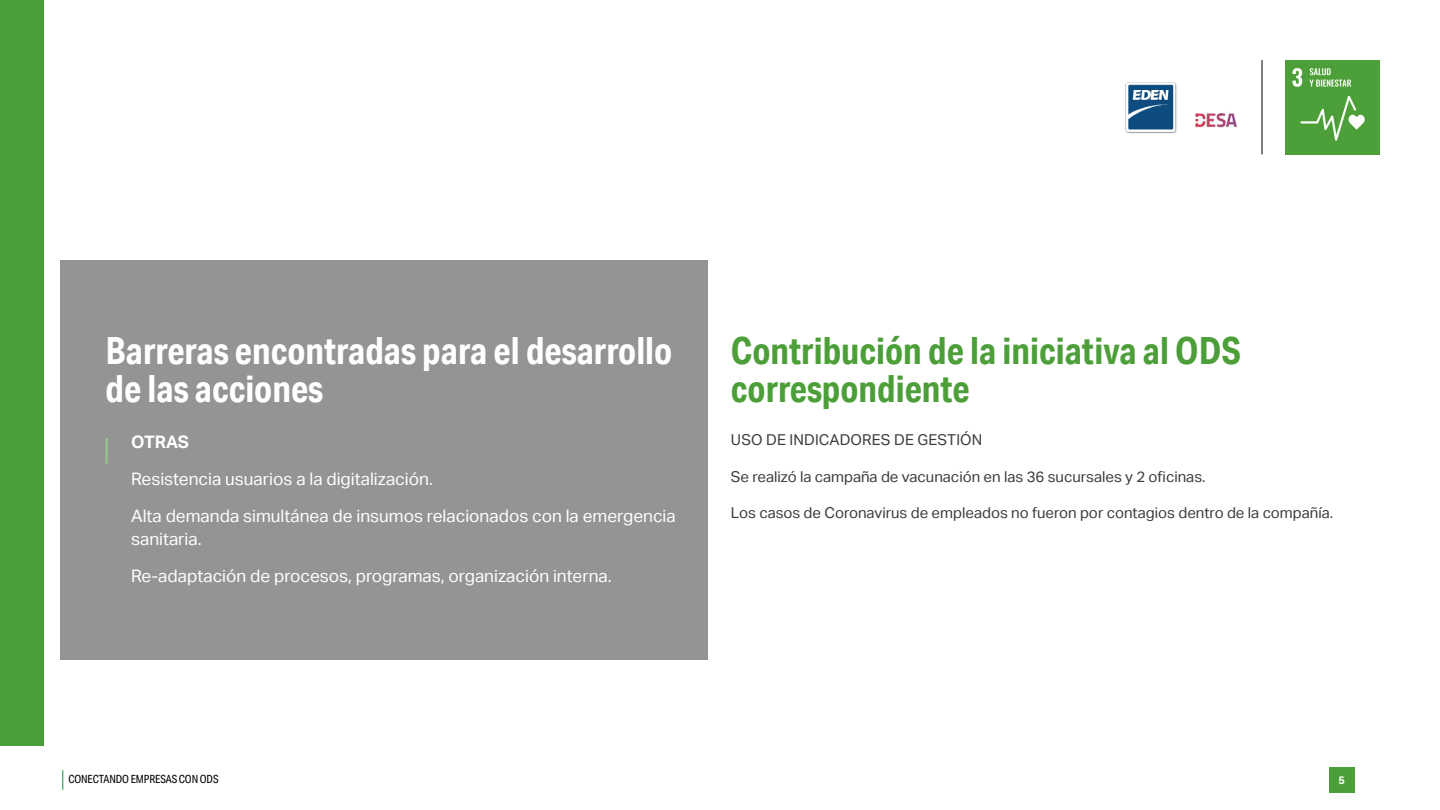
<style>
.page{position:relative;width:1440px;height:810px;background:#fff}
.page>*{position:absolute;margin:0;border:0;box-sizing:border-box;transform-origin:0 0}
.t1{font:700 37.5px/38.2px "Aktiv Grotesk Cd";color:#fff}
.t2{font:700 37.5px/38.2px "Aktiv Grotesk Cd";color:#4c9f38}
.t3{font:17.25px/36.8px "Aktiv Grotesk";color:#fff}
.t4{font:700 17.25px "Aktiv Grotesk";letter-spacing:-.01em;color:#fff}
.t5{font:15px "Aktiv Grotesk";color:#3c3c3b}
.t6{font:11.25px "Aktiv Grotesk Cd";letter-spacing:-.01em;color:#000}
.t7{font:700 10.88px "Aktiv Grotesk";color:#fff}
</style>
<div class="page">
<svg style="left:62px;top:770px;width:1px;height:20px"></svg>
<div style="left:1329px;top:767px;width:25px;height:26px;background:#4c9f38"></div>
<img style="left:1285px;top:60px;width:95px;height:95px">
<hr style="left:1262px;top:60px;width:1px;height:94px;background:#000">
<img style="left:1125px;top:82px;width:52px;height:52px">
<img style="left:1195px;top:113px;width:43px;height:15px">
<div style="left:0;top:0;width:44px;height:746px;background:#4c9f38"></div>
<div style="left:60px;top:261px;width:648px;height:399px;background:#949494"></div>
<hr style="left:106px;top:438px;width:2px;height:25px;background:#94c588">
<h1 class="t1" style="left:106px;top:331px;width:568px">Barreras encontradas para el desarrollo de las acciones</h1>
<p class="t4" style="left:131px;top:432px;width:60px">OTRAS</p>
<p class="t3" style="left:131px;top:461px;width:546px">Resistencia usuarios a la digitalización.<br>Alta demanda simultánea de insumos relacionados con la emergencia</p>
<p class="t3" style="left:131px;top:521px;width:482px">sanitaria.<br>Re-adaptación de procesos, programas, organización interna.</p>
<h1 class="t2" style="left:731px;top:331px;width:512px">Contribución de la iniciativa al ODS correspondiente</h1>
<p class="t5" style="left:731px;top:431px;width:253px">USO DE INDICADORES DE GESTIÓN</p>
<p class="t5" style="left:731px;top:468px;width:476px">Se realizó la campaña de vacunación en las 36 sucursales y 2 oficinas.</p>
<p class="t5" style="left:731px;top:504px;width:604px">Los casos de Coronavirus de empleados no fueron por contagios dentro de la compañía.</p>
<p class="t6" style="left:68px;top:773px;width:152px">CONECTANDO EMPRESAS CON ODS</p>
<p class="t7" style="left:1338px;top:774px;width:8px">5</p>
</div>
